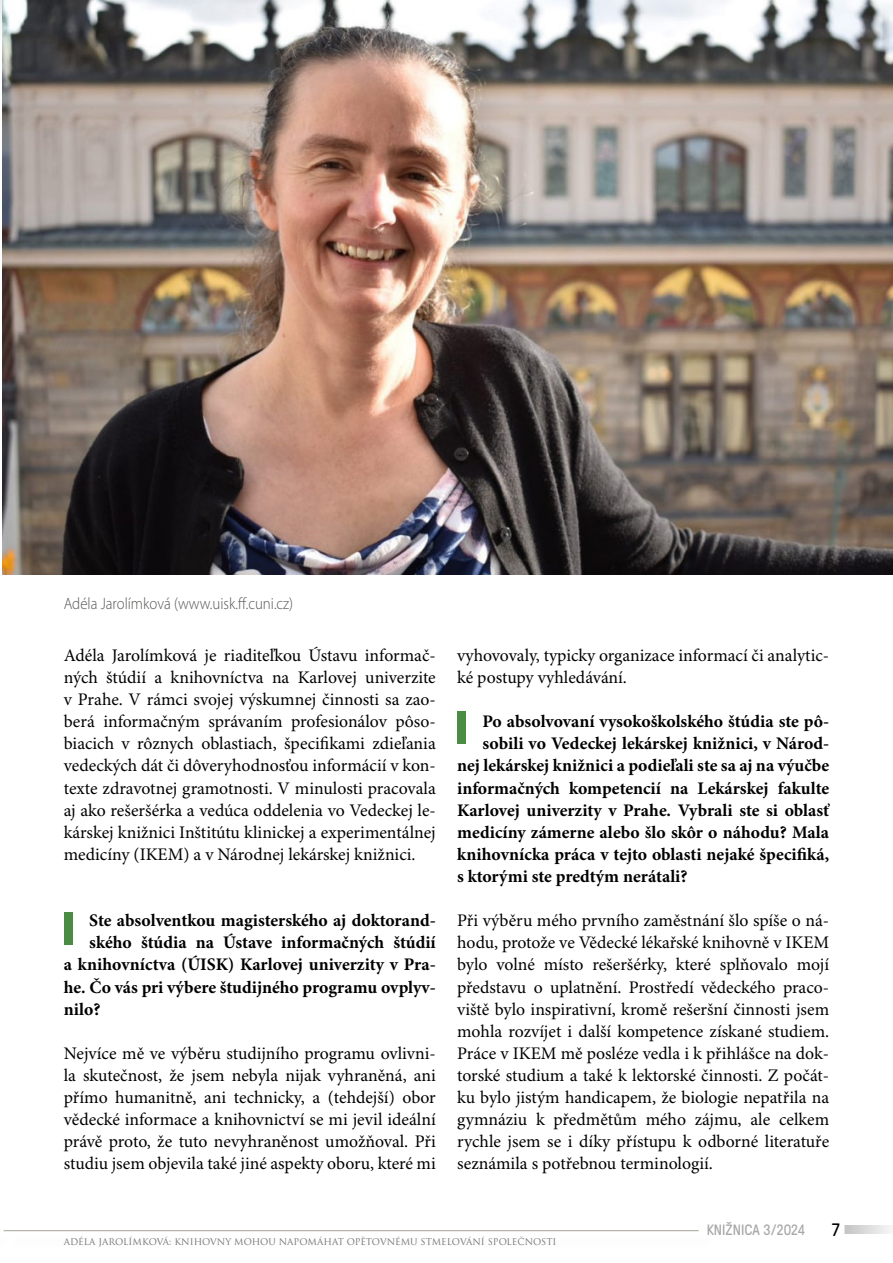
<style>
.page{position:relative;width:893px;height:1263px;background:#fff}
.page>*{position:absolute;margin:0;border:0;box-sizing:border-box;transform-origin:0 0}
.t1{font:18px "GT Pressura";color:#000}
.t2{font:17.7px/22px "Minion Pro";color:#000;text-align:justify}
.t3{font:700 17.7px "Minion Pro";color:#000}
.t4{font:300 16.5px "Myriad Pro";color:#575756;scale:.9 1}
.t5{font:15px "GT Pressura";color:#706f6f}
.t6{font:9px "Trajan Pro";color:#706f6f}
</style>
<div class="page">
<hr style="left:0;top:0;width:2px;height:44px;background:#e3e3e3">
<svg style="left:844px;top:1225px;width:46px;height:9px"></svg>
<hr style="left:4px;top:1230px;width:695px;height:1px;background:#a5a29a">
<img style="left:2px;top:0;width:891px;height:574px">
<div style="left:64px;top:912px;width:8px;height:33px;background:#4a8c44"></div>
<div style="left:457px;top:711px;width:9px;height:33px;background:#4a8c44"></div>
<p class="t4" style="left:64px;top:594px;width:256px">Adéla Jarolímková (www.uisk.ff.cuni.cz)</p>
<p class="t2" style="left:64px;top:645px;width:374px">Adéla Jarolímková je riaditeľkou Ústavu informač&shy;ných štúdií a knihovníctva na Karlovej univerzite v Prahe. V rámci svojej výskumnej činnosti sa zao&shy;berá informačným správaním profesionálov pôso&shy;biacich v rôznych oblastiach, špecifikami zdieľania vedeckých dát či dôveryhodnosťou informácií v kon&shy;texte zdravotnej gramotnosti. V minulosti pracovala aj ako rešeršérka a vedúca oddelenia vo Vedeckej le&shy;kárskej knižnici Inštitútu klinickej a experimentálnej medicíny (IKEM) a v Národnej lekárskej knižnici.</p>
<p class="t3" style="left:89px;top:910px;width:348px">Ste absolventkou magisterského aj doktorand-</p>
<p class="t3" style="left:89px;top:932px;width:348px">ského štúdia na Ústave informačných štúdií</p>
<p class="t3" style="left:64px;top:954px;width:374px">a knihovníctva (ÚISK) Karlovej univerzity v Pra-</p>
<p class="t3" style="left:64px;top:976px;width:374px">he. Čo vás pri výbere študijného programu ovplyv-</p>
<p class="t3" style="left:64px;top:998px;width:38px">nilo?</p>
<p class="t2" style="left:64px;top:1043px;width:374px">Nejvíce mě ve výběru studijního programu ovlivni&shy;la skutečnost, že jsem nebyla nijak vyhraněná, ani přímo humanitně, ani technicky, a (tehdejší) obor vědecké informace a knihovnictví se mi jevil ideální právě proto, že tuto nevyhraněnost umožňoval. Při studiu jsem objevila také jiné aspekty oboru, které mi</p>
<p class="t2" style="left:457px;top:645px;width:374px">vyhovovaly, typicky organizace informací či analytic&shy;ké postupy vyhledávání.</p>
<p class="t3" style="left:483px;top:711px;width:348px">Po absolvovaní vysokoškolského štúdia ste pô-</p>
<p class="t3" style="left:483px;top:733px;width:348px">sobili vo Vedeckej lekárskej knižnici, v Národ-</p>
<p class="t3" style="left:457px;top:755px;width:374px">nej lekárskej knižnici a podieľali ste sa aj na výučbe</p>
<p class="t3" style="left:457px;top:777px;width:374px">informačných kompetencií na Lekárskej fakulte</p>
<p class="t3" style="left:457px;top:799px;width:374px">Karlovej univerzity v Prahe. Vybrali ste si oblasť</p>
<p class="t3" style="left:457px;top:821px;width:374px">medicíny zámerne alebo šlo skôr o náhodu? Mala</p>
<p class="t3" style="left:457px;top:844px;width:374px">knihovnícka práca v tejto oblasti nejaké špecifiká,</p>
<p class="t3" style="left:457px;top:866px;width:232px">s ktorými ste predtým nerátali?</p>
<p class="t2" style="left:457px;top:910px;width:374px">Při výběru mého prvního zaměstnání šlo spíše o ná&shy;hodu, protože ve Vědecké lékařské knihovně v IKEM bylo volné místo rešeršérky, které splňovalo mojí představu o uplatnění. Prostředí vědeckého praco&shy;viště bylo inspirativní, kromě rešeršní činnosti jsem mohla rozvíjet i další kompetence získané studiem.<br>Práce v IKEM mě posléze vedla i k přihlášce na dok&shy;torské studium a také k lektorské činnosti. Z počát&shy;ku bylo jistým handicapem, že biologie nepatřila na gymnáziu k předmětům mého zájmu, ale celkem rychle jsem se i díky přístupu k odborné literatuře seznámila s potřebnou terminologií.</p>
<p class="t6" style="left:64px;top:1236px;width:494px">ADÉLA JAROLÍMKOVÁ: KNIHOVNY MOHOU NAPOMÁHAT OPĚTOVNÉMU STMELOVÁNÍ SPOLEČNOSTI</p>
<p class="t5" style="left:706px;top:1218px;width:100px">KNIŽNICA 3/2024</p>
<p class="t1" style="left:832px;top:1216px;width:10px">7</p>
</div>
